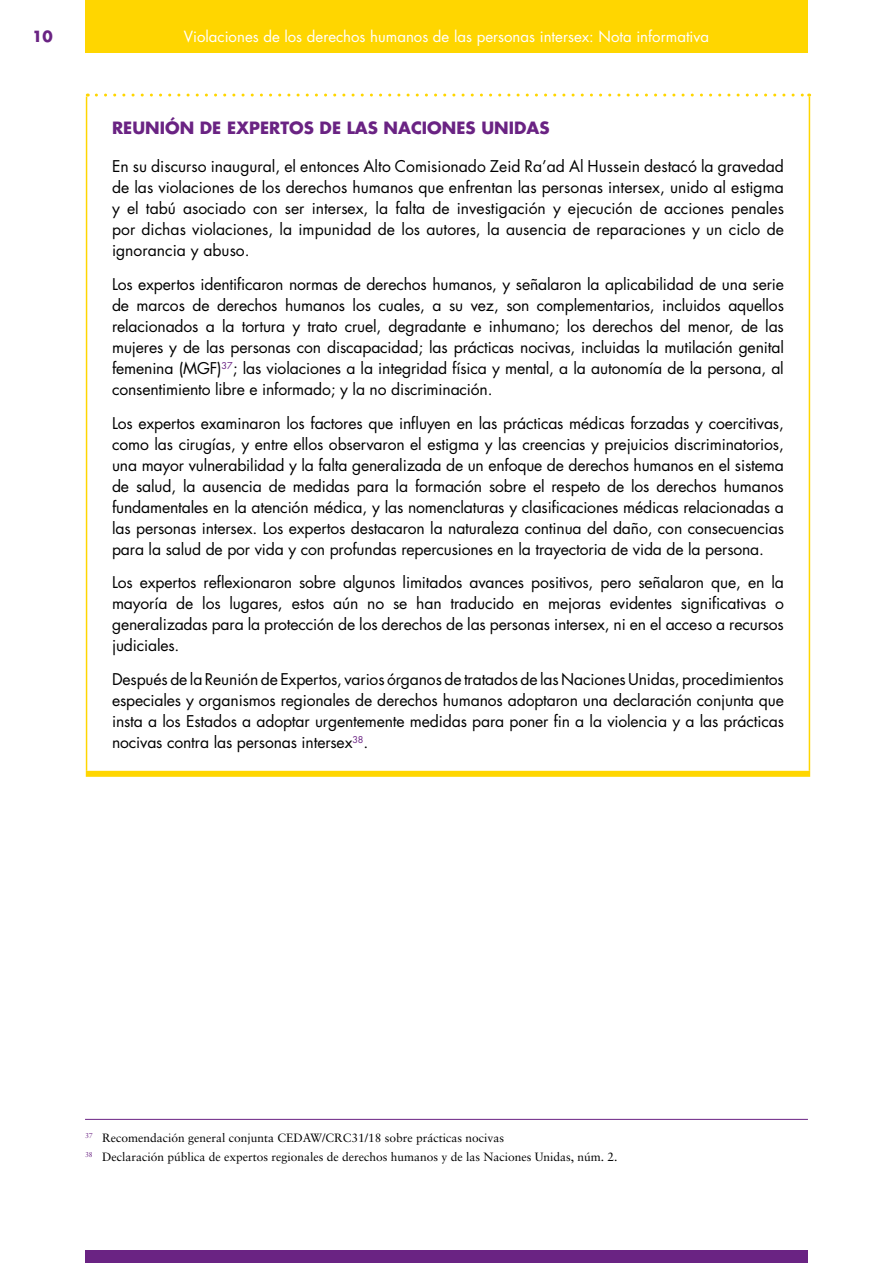
<style>
.page{position:relative;width:893px;height:1263px;background:#fff}
.page>*{position:absolute;margin:0;border:0;box-sizing:border-box;transform-origin:0 0}
.t1{font:700 16.5px "Futura Std";color:#6a2383}
.t2{font:15.75px/21px "Futura Std";letter-spacing:-.01em;color:#000;text-align:justify}
.t3{font:15px "Futura Std";color:#fff}
.t4{font:700 15px "Futura Std";color:#6a2383}
.t5{font:12px/18.6px "Sabon LT Pro";color:#000}
</style>
<div class="page">
<div style="left:85px;top:0;width:723px;height:53px;background:#ffd600"></div>
<div style="left:85px;top:1251px;width:723px;height:12px;background:#6a2383"></div>
<svg style="left:96px;top:94px;width:714px;height:3px"></svg>
<hr style="left:86px;top:97px;width:1px;height:674px;background:#ffd600">
<hr style="left:809px;top:97px;width:1px;height:674px;background:#ffd600">
<div style="left:86px;top:771px;width:724px;height:6px;background:#ffd600"></div>
<hr style="left:85px;top:1119px;width:723px;height:1px;background:#6a2383">
<p class="t4" style="left:32px;top:26px;width:22px">10</p>
<p class="t3" style="left:184px;top:27px;width:527px">Violaciones de los derechos humanos de las personas intersex: Nota informativa</p>
<p class="t1" style="left:112px;top:117px;width:439px">REUNIÓN DE EXPERTOS DE LAS NACIONES UNIDAS</p>
<p class="t2" style="left:112px;top:156px;width:673px">En su discurso inaugural, el entonces Alto Comisionado Zeid Ra’ad Al Hussein destacó la gravedad de las violaciones de los derechos humanos que enfrentan las personas intersex, unido al estigma y el tabú asociado con ser intersex, la falta de investigación y ejecución de acciones penales por dichas violaciones, la impunidad de los autores, la ausencia de reparaciones y un ciclo de ignorancia y abuso.</p>
<p class="t2" style="left:112px;top:274px;width:673px">Los expertos identificaron normas de derechos humanos, y señalaron la aplicabilidad de una serie de marcos de derechos humanos los cuales, a su vez, son complementarios, incluidos aquellos relacionados a la tortura y trato cruel, degradante e inhumano; los derechos del menor, de las mujeres y de las personas con discapacidad; las prácticas nocivas, incluidas la mutilación genital femenina (MGF)<sup>37</sup>; las violaciones a la integridad física y mental, a la autonomía de la persona, al consentimiento libre e informado; y la no discriminación.</p>
<p class="t2" style="left:112px;top:413px;width:673px">Los expertos examinaron los factores que influyen en las prácticas médicas forzadas y coercitivas, como las cirugías, y entre ellos observaron el estigma y las creencias y prejuicios discriminatorios, una mayor vulnerabilidad y la falta generalizada de un enfoque de derechos humanos en el sistema de salud, la ausencia de medidas para la formación sobre el respeto de los derechos humanos fundamentales en la atención médica, y las nomenclaturas y clasificaciones médicas relacionadas a las personas intersex. Los expertos destacaron la naturaleza continua del daño, con consecuencias para la salud de por vida y con profundas repercusiones en la trayectoria de vida de la persona.</p>
<p class="t2" style="left:112px;top:572px;width:673px">Los expertos reflexionaron sobre algunos limitados avances positivos, pero señalaron que, en la mayoría de los lugares, estos aún no se han traducido en mejoras evidentes significativas o generalizadas para la protección de los derechos de las personas intersex, ni en el acceso a recursos judiciales.</p>
<p class="t2" style="left:112px;top:669px;width:673px">Después de la Reunión de Expertos, varios órganos de tratados de las Naciones Unidas, procedimientos especiales y organismos regionales de derechos humanos adoptaron una declaración conjunta que insta a los Estados a adoptar urgentemente medidas para poner fin a la violencia y a las prácticas nocivas contra las personas intersex<sup>38</sup>.</p>
<p class="t5" style="left:85px;top:1128px;width:534px"><sup>37</sup> Recomendación general conjunta CEDAW/CRC31/18 sobre prácticas nocivas<br><sup>38</sup> Declaración pública de expertos regionales de derechos humanos y de las Naciones Unidas, núm. 2.</p>
</div>
